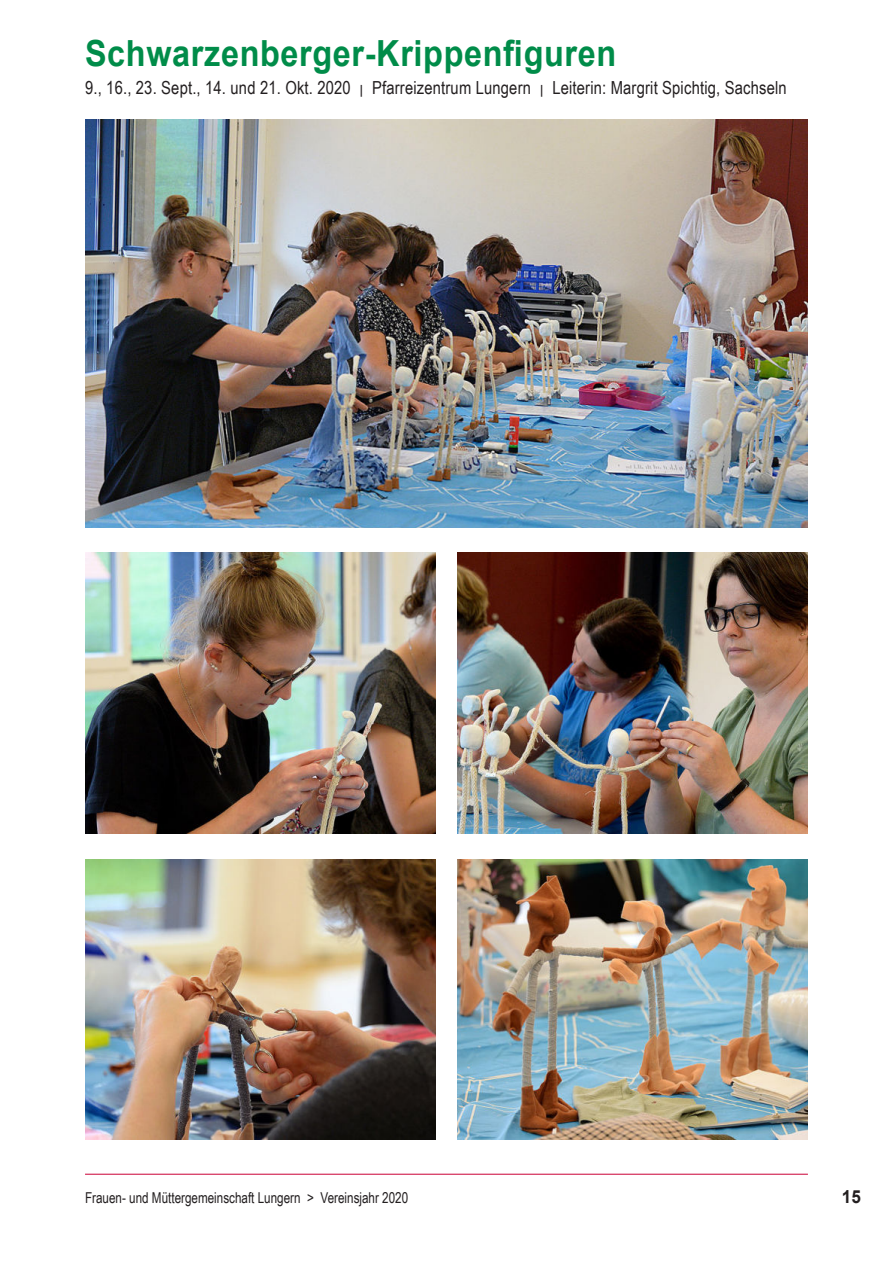
<style>
.page{position:relative;width:893px;height:1263px;background:#fff}
.page>*{position:absolute;margin:0;border:0;box-sizing:border-box;transform-origin:0 0}
.t1{font:700 36px "Arial";letter-spacing:.02em;color:#008c49;scale:.9 1}
.t2{font:18px "Arial Narrow";letter-spacing:.01em;color:#231f20}
.t3{font:700 18px "Arial";color:#231f20;scale:.95 1}
.t4{font:15px "Arial Narrow";color:#231f20;scale:.95 1}
.s1{font-size:12.6px}
</style>
<div class="page">
<hr style="left:85px;top:1174px;width:723px;height:1px;background:#cd0d40">
<img style="left:85px;top:859px;width:351px;height:281px">
<img style="left:85px;top:119px;width:723px;height:408px">
<img style="left:457px;top:859px;width:351px;height:281px">
<img style="left:85px;top:553px;width:351px;height:280px">
<img style="left:457px;top:553px;width:351px;height:280px">
<h1 class="t1" style="left:85px;top:28px;width:592px">Schwarzenberger-Krippenfiguren</h1>
<p class="t2" style="left:85px;top:80px;width:703px">9., 16., 23. Sept., 14. und 21. Okt. 2020 <span class="s1">|</span> Pfarreizentrum Lungern <span class="s1">|</span> Leiterin: Margrit Spichtig, Sachseln</p>
<p class="t4" style="left:85px;top:1192px;width:342px">Frauen- und Müttergemeinschaft Lungern &gt; Vereinsjahr 2020</p>
<p class="t3" style="left:842px;top:1190px;width:22px">15</p>
</div>
